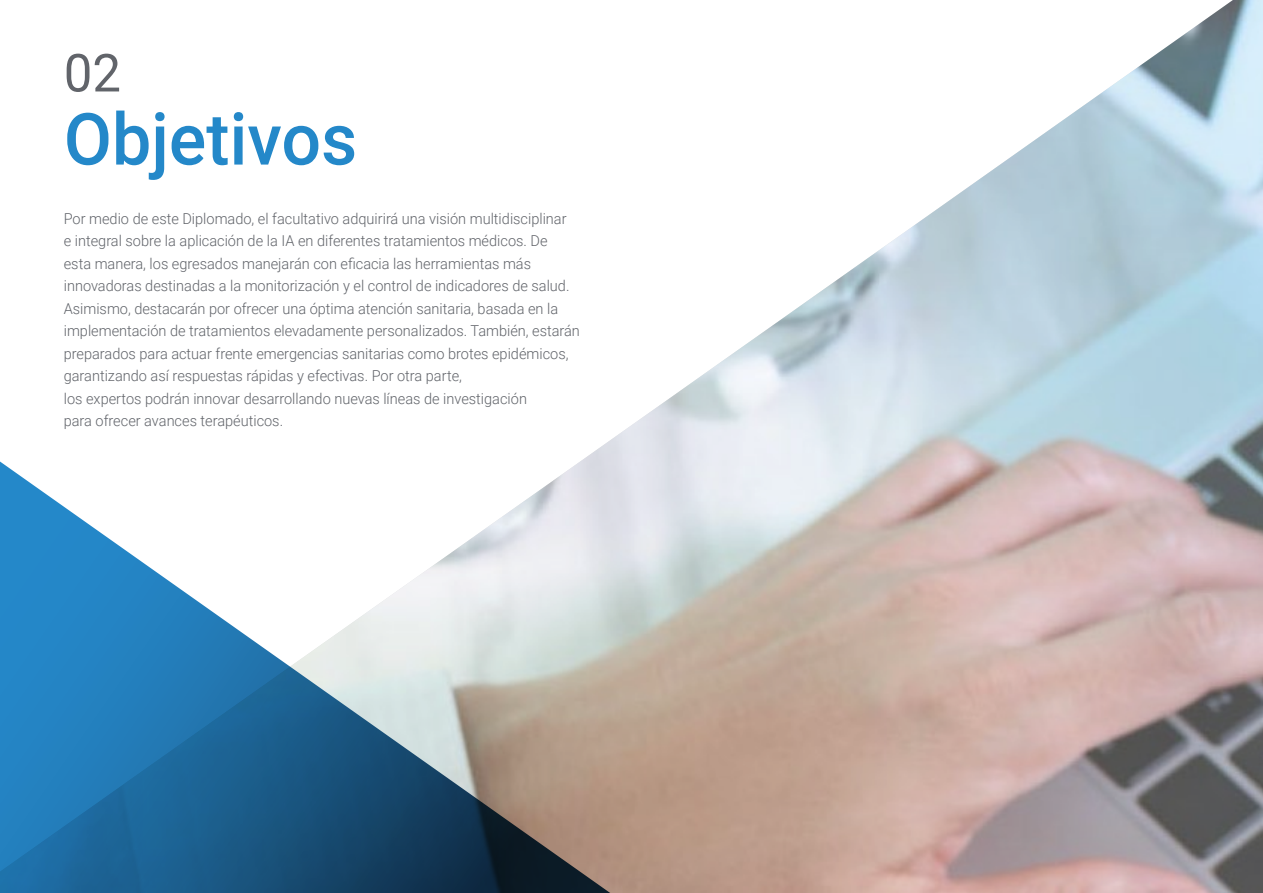
<style>
.page{position:relative;width:1263px;height:893px;background:#fff}
.page>*{position:absolute;margin:0;border:0;box-sizing:border-box;transform-origin:0 0}
.t1{font:500 72px "Roboto";color:#2488c9}
.t2{font:52.5px "Roboto";color:#61646a}
.t3{font:300 15px/22.5px "Roboto";color:#61646a}
</style>
<div class="page">
<img style="left:602px;top:0;width:661px;height:893px">
<svg style="left:0;top:446px;width:640px;height:447px"></svg>
<h2 class="t2" style="left:64px;top:36px;width:59px">02</h2>
<h1 class="t1" style="left:64px;top:89px;width:295px">Objetivos</h1>
<p class="t3" style="left:64px;top:207px;width:518px">Por medio de este Diplomado, el facultativo adquirirá una visión multidisciplinar<br>e integral sobre la aplicación de la IA en diferentes tratamientos médicos. De<br>esta manera, los egresados manejarán con eficacia las herramientas más innovadoras destinadas a la monitorización y el control de indicadores de salud.<br>Asimismo, destacarán por ofrecer una óptima atención sanitaria, basada en la implementación de tratamientos elevadamente personalizados. También, estarán preparados para actuar frente emergencias sanitarias como brotes epidémicos, garantizando así respuestas rápidas y efectivas. Por otra parte,<br>los expertos podrán innovar desarrollando nuevas líneas de investigación<br>para ofrecer avances terapéuticos.</p>
</div>
